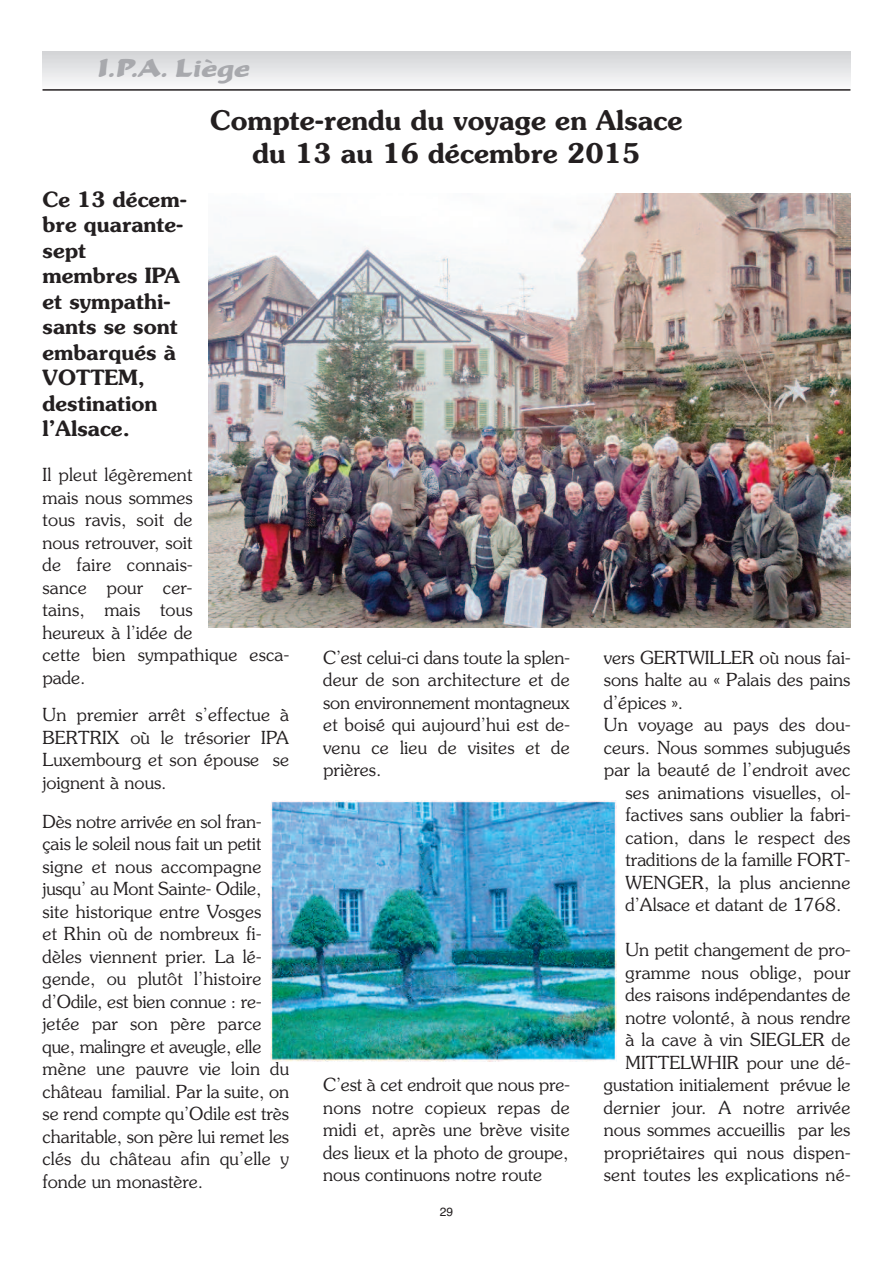
<style>
.page{position:relative;width:893px;height:1263px;background:#fff}
.page>*{position:absolute;margin:0;border:0;box-sizing:border-box;transform-origin:0 0}
.t1{font:600 27px/32.4px "Souvenir";color:#231f20;text-align:center}
.t2{font:27px "Becka Script LT";color:#a8a9ad}
.t3{font:600 21px/25.5px "Souvenir";color:#231f20}
.t4{font:300 18px/22.5px "Souvenir";letter-spacing:.005em;color:#231f20;text-align:justify}
.t5{font:12px "Helvetica";color:#231f20}
</style>
<div class="page">
<div style="left:43px;top:51px;width:807px;height:38px;background:linear-gradient(to bottom,#d2d3d5,#f9fafa)"></div>
<hr style="left:43px;top:89px;width:807px;height:2px;background:#231f20">
<img style="left:208px;top:194px;width:642px;height:433px">
<img style="left:271px;top:800px;width:345px;height:261px">
<h1 class="t2" style="left:98px;top:52px;width:153px">I.P.A. Liège</h1>
<h1 class="t1" style="left:210px;top:107px;width:474px">Compte-rendu du voyage en Alsace du 13 au 16 décembre 2015</h1>
<p class="t3" style="left:43px;top:188px;width:146px">Ce 13 décem&shy;bre quarante&shy;sept<br>membres IPA et sympathi&shy;sants se sont embarqués à<br>VOTTEM, destination l’Alsace.</p>
<p class="t4" style="left:43px;top:465px;width:248px;text-align:left">Il pleut légèrement<br>mais nous sommes<br>tous ravis, soit de<br>nous retrouver, soit<br>de faire connais-<br>sance pour cer-<br>tains, mais tous<br>heureux à l’idée de<br>cette bien sympathique esca&shy;pade.</p>
<p class="t4" style="left:43px;top:705px;width:248px">Un premier arrêt s’effectue à BERTRIX où le trésorier IPA Luxembourg et son épouse se joignent à nous.</p>
<p class="t4" style="left:43px;top:811px;width:248px;text-align:left">Dès notre arrivée en sol fran&shy;çais le soleil nous fait un petit signe et nous accompagne jusqu’ au Mont Sainte- Odile, site historique entre Vosges<br>et Rhin où de nombreux fi&shy;dèles viennent prier. La lé&shy;gende, ou plutôt l’histoire d’Odile, est bien connue : re&shy;jetée par son père parce que, malingre et aveugle, elle mène une pauvre vie loin du château familial. Par la suite, on se rend compte qu’Odile est très charitable, son père lui remet les clés du château afin qu’elle y fonde un monastère.</p>
<p class="t4" style="left:323px;top:647px;width:248px">C’est celui-ci dans toute la splen&shy;deur de son architecture et de son environnement montagneux et boisé qui aujourd’hui est de&shy;venu ce lieu de visites et de prières.</p>
<p class="t4" style="left:323px;top:1075px;width:248px">C’est à cet endroit que nous pre&shy;nons notre copieux repas de midi et, après une brève visite des lieux et la photo de groupe, nous continuons notre route</p>
<p class="t5" style="left:440px;top:1204px;width:15px">29</p>
<p class="t4" style="left:604px;top:647px;width:248px">vers GERTWILLER où nous fai-</p>
<p class="t4" style="left:604px;top:670px;width:248px">sons halte au « Palais des pains</p>
<p class="t4" style="left:604px;top:692px;width:81px">d’épices ».</p>
<p class="t4" style="left:604px;top:715px;width:248px">Un voyage au pays des dou-</p>
<p class="t4" style="left:604px;top:737px;width:248px">ceurs. Nous sommes subjugués</p>
<p class="t4" style="left:604px;top:760px;width:248px">par la beauté de l’endroit avec</p>
<p class="t4" style="left:625px;top:782px;width:226px">ses animations visuelles, ol-</p>
<p class="t4" style="left:625px;top:805px;width:226px">factives sans oublier la fabri-</p>
<p class="t4" style="left:625px;top:827px;width:227px">cation, dans le respect des</p>
<p class="t4" style="left:625px;top:850px;width:226px">traditions de la famille FORT-</p>
<p class="t4" style="left:625px;top:872px;width:226px">WENGER, la plus ancienne</p>
<p class="t4" style="left:625px;top:895px;width:217px">d’Alsace et datant de 1768.</p>
<p class="t4" style="left:604px;top:940px;width:248px;text-align:right">Un petit changement de pro&shy;gramme nous oblige, pour des raisons indépendantes de notre volonté, à nous rendre<br>à la cave à vin SIEGLER de<br>MITTELWHIR pour une dé&shy;gustation initialement prévue le dernier jour. A notre arrivée nous sommes accueillis par les propriétaires qui nous dispen&shy;sent toutes les explications né-</p>
</div>
